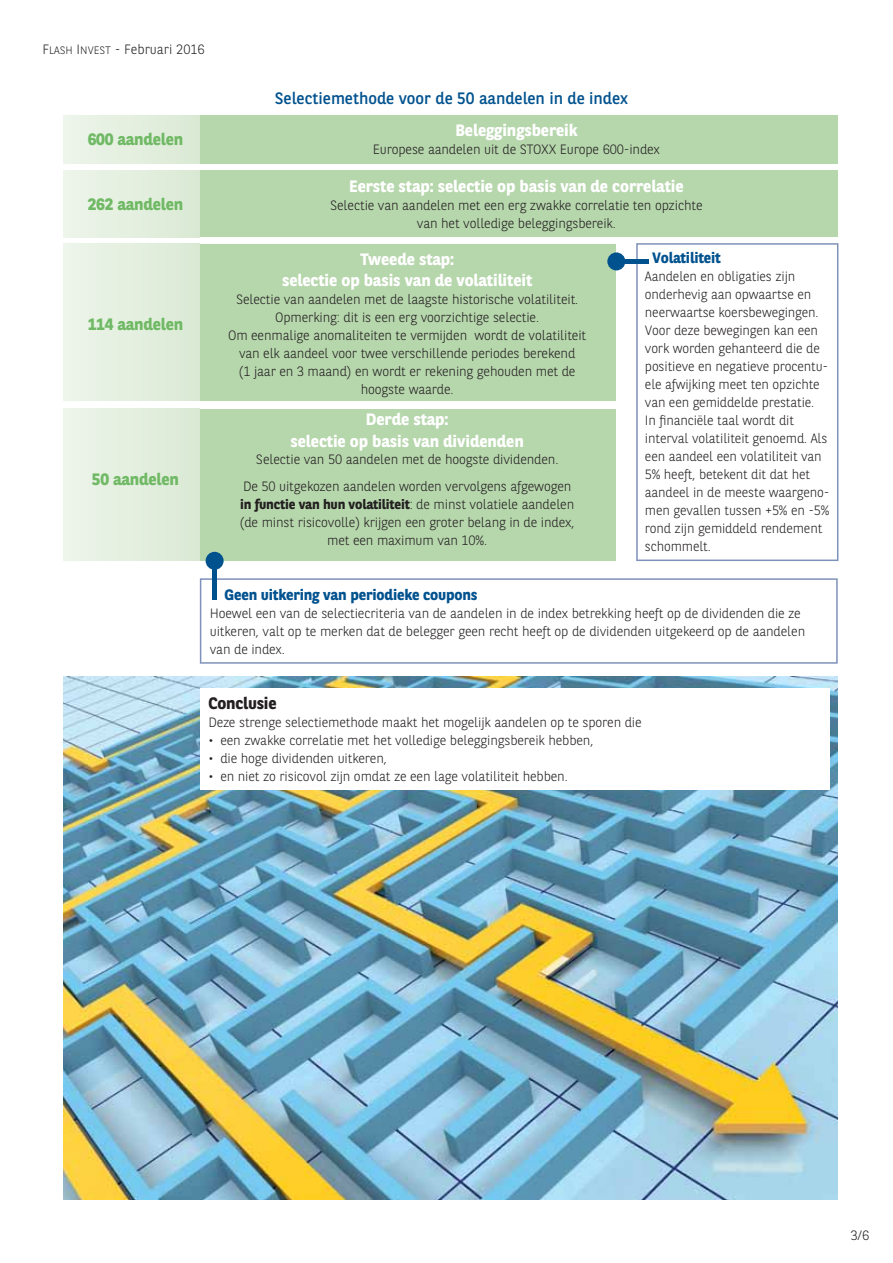
<style>
.page{position:relative;width:893px;height:1263px;background:#fff}
.page>*{position:absolute;margin:0;border:0;box-sizing:border-box;transform-origin:0 0}
.t1{font:700 16.5px/21px "BNPP Sans";letter-spacing:-.005em;color:#fff;text-align:center}
.t2{font:700 16.5px "BNPP Sans";letter-spacing:-.01em;color:#70b965}
.t3{font:16.5px "BNPP Sans";color:#00528f}
.t4{font:700 16.5px "BNPP Sans";letter-spacing:-.01em;color:#231f20}
.t5{font:700 15px "BNPP Sans";letter-spacing:-.01em;color:#00528f}
.t6{font:300 13.5px/18px "BNPP Sans";letter-spacing:-.01em;color:#231f20;text-align:center}
.s1{font-family:"BNPP Sans Light SC800";font-weight:400}
.s2{font-family:"BNPP Sans Light SC800";font-weight:400;font-size:10.8px}
.s3{font-weight:700}
</style>
<div class="page">
<div style="left:200px;top:116px;width:638px;height:48px;background:#b6d6ac"></div>
<div style="left:64px;top:116px;width:136px;height:48px;background:#e5f0e0"></div>
<div style="left:64px;top:244px;width:136px;height:156px;background:#e5f0e0"></div>
<div style="left:64px;top:409px;width:136px;height:151px;background:#e5f0e0"></div>
<div style="left:64px;top:171px;width:136px;height:66px;background:#e5f0e0"></div>
<div style="left:200px;top:171px;width:638px;height:66px;background:#b6d6ac"></div>
<div style="left:200px;top:244px;width:415px;height:156px;background:#b6d6ac"></div>
<div style="left:200px;top:409px;width:415px;height:151px;background:#b6d6ac"></div>
<img style="left:64px;top:676px;width:774px;height:523px">
<div style="left:200px;top:688px;width:629px;height:101px;background:#fff"></div>
<svg style="left:200px;top:578px;width:638px;height:86px"></svg>
<svg style="left:636px;top:243px;width:202px;height:318px"></svg>
<div style="left:616px;top:259px;width:32px;height:5px;background:#00528f"></div>
<div style="left:607px;top:252px;width:18px;height:18px;background:#00528f;border-radius:50%"></div>
<div style="left:212px;top:561px;width:5px;height:39px;background:#00528f"></div>
<div style="left:206px;top:552px;width:18px;height:18px;background:#00528f;border-radius:50%"></div>
<p class="t6" style="left:43px;top:39px;width:164px"><span class="s1">F</span><span class="s2">LASH</span> <span class="s1">I</span><span class="s2">NVEST</span> - Februari 2016</p>
<p class="t3" style="left:275px;top:87px;width:355px">Selectiemethode voor de 50 aandelen in de index</p>
<p class="t2" style="left:88px;top:128px;width:97px">600 aandelen</p>
<p class="t1" style="left:455px;top:119px;width:124px">Beleggingsbereik</p>
<p class="t6" style="left:373px;top:140px;width:289px">Europese aandelen uit de STOXX Europe 600-index</p>
<p class="t2" style="left:88px;top:193px;width:97px">262 aandelen</p>
<p class="t2" style="left:88px;top:313px;width:97px">114 aandelen</p>
<p class="t2" style="left:92px;top:468px;width:88px">50 aandelen</p>
<p class="t1" style="left:349px;top:175px;width:336px">Eerste stap: selectie op basis van de correlatie</p>
<p class="t6" style="left:330px;top:196px;width:374px">Selectie van aandelen met een erg zwakke correlatie ten opzichte van het volledige beleggingsbereik.</p>
<p class="t1" style="left:282px;top:249px;width:252px">Tweede stap:<br>selectie op basis van de volatiliteit</p>
<p class="t6" style="left:228px;top:290px;width:360px">Selectie van aandelen met de laagste historische volatiliteit.<br>Opmerking: dit is een erg voorzichtige selectie.<br>Om eenmalige anomaliteiten te vermijden wordt de volatiliteit van elk aandeel voor twee verschillende periodes berekend<br>(1 jaar en 3 maand) en wordt er rekening gehouden met de hoogste waarde.</p>
<p class="t1" style="left:291px;top:409px;width:235px">Derde stap:<br>selectie op basis van dividenden</p>
<p class="t6" style="left:243px;top:446px;width:330px;line-height:27px">Selectie van 50 aandelen met de hoogste dividenden.<br>De 50 uitgekozen aandelen worden vervolgens afgewogen</p>
<p class="t6" style="left:240px;top:495px;width:336px"><span class="s3">in functie van hun volatiliteit</span>: de minst volatiele aandelen (de minst risicovolle) krijgen een groter belang in de index, met een maximum van 10%.</p>
<p class="t5" style="left:652px;top:248px;width:70px">Volatiliteit</p>
<p class="t6" style="left:645px;top:267px;width:186px;text-align:left">Aandelen en obligaties zijn onderhevig aan opwaartse en neerwaartse koersbewegingen.<br>Voor deze bewegingen kan een vork worden gehanteerd die de positieve en negatieve procentu&shy;ele afwijking meet ten opzichte van een gemiddelde prestatie.<br>In financiële taal wordt dit interval volatiliteit genoemd. Als een aandeel een volatiliteit van<br>5% heeft, betekent dit dat het aandeel in de meeste waargeno&shy;men gevallen tussen +5% en -5% rond zijn gemiddeld rendement schommelt.</p>
<p class="t5" style="left:225px;top:584px;width:254px">Geen uitkering van periodieke coupons</p>
<p class="t6" style="left:210px;top:603px;width:597px;text-align:left">Hoewel een van de selectiecriteria van de aandelen in de index betrekking heeft op de dividenden die ze uitkeren, valt op te merken dat de belegger geen recht heeft op de dividenden uitgekeerd op de aandelen van de index.</p>
<p class="t4" style="left:208px;top:692px;width:70px">Conclusie</p>
<p class="t6" style="left:208px;top:712px;width:435px">Deze strenge selectiemethode maakt het mogelijk aandelen op te sporen die</p>
<p class="t6" style="left:208px;top:730px;width:387px">• een zwakke correlatie met het volledige beleggingsbereik hebben,</p>
<p class="t6" style="left:208px;top:748px;width:180px">• die hoge dividenden uitkeren,</p>
<p class="t6" style="left:208px;top:766px;width:361px">• en niet zo risicovol zijn omdat ze een lage volatiliteit hebben.</p>
<p class="t6" style="left:850px;top:1225px;width:20px">3/6</p>
</div>
